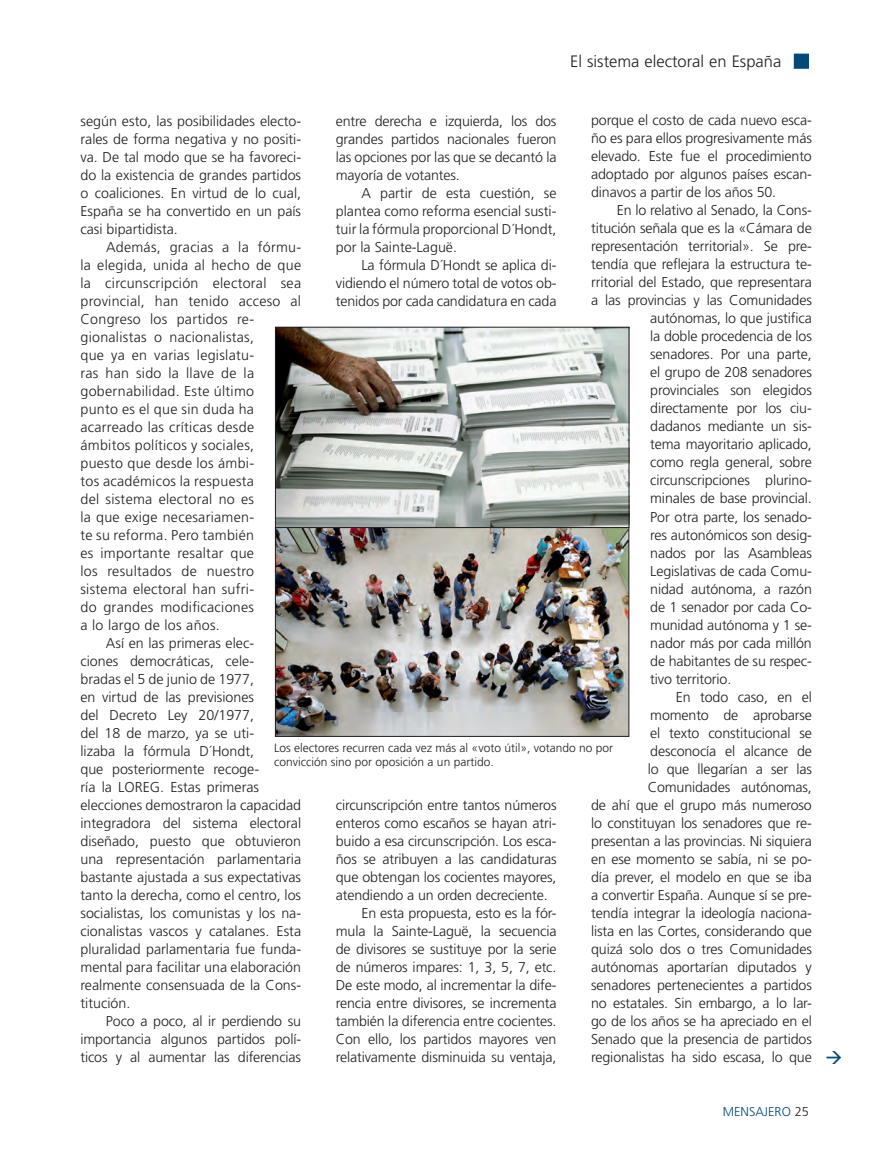
<style>
.page{position:relative;width:893px;height:1156px;background:#fff}
.page>*{position:absolute;margin:0;border:0;box-sizing:border-box;transform-origin:0 0}
.t1{font:300 16.5px "Frutiger LT Std";color:#231f20}
.TEXTO{font:300 14.25px/18px "Frutiger LT Std";letter-spacing:-.01em;color:#231f20;text-align:justify}
.TEXTO-2{font:300 14.25px/18px "Frutiger LT Std";letter-spacing:.02em;color:#231f20}
.t2{font:300 12.75px "Frutiger LT Std";color:#004979}
.PIE{font:300 12px/14.4px "Frutiger LT Std";color:#231f20}
.s1{color:#231f20}
</style>
<div class="page">
<div style="left:793px;top:54px;width:15px;height:15px;background:#004979;border:1px solid #004979"></div>
<img style="left:277px;top:329px;width:350px;height:405px">
<div style="left:275px;top:527px;width:354px;height:209px;border:1px solid #231f20"></div>
<div style="left:275px;top:327px;width:354px;height:201px;border:1px solid #231f20"></div>
<p class="t1" style="left:570px;top:52px;width:212px">El sistema electoral en España</p>
<p class="TEXTO" style="left:591px;top:112px;width:222px">porque el costo de cada nuevo esca&shy;ño es para ellos progresivamente más elevado. Este fue el procedimiento adoptado por algunos países escan&shy;dinavos a partir de los años 50.</p>
<p class="TEXTO" style="left:616px;top:202px;width:196px">En lo relativo al Senado, la Cons-</p>
<p class="TEXTO" style="left:591px;top:220px;width:222px">titución señala que es la «Cámara de</p>
<p class="TEXTO" style="left:591px;top:238px;width:222px">representación territorial». Se pre-</p>
<p class="TEXTO" style="left:591px;top:256px;width:222px">tendía que reflejara la estructura te-</p>
<p class="TEXTO" style="left:591px;top:274px;width:222px">rritorial del Estado, que representara</p>
<p class="TEXTO" style="left:591px;top:292px;width:222px">a las provincias y las Comunidades</p>
<p class="TEXTO" style="left:650px;top:310px;width:163px">autónomas, lo que justifica</p>
<p class="TEXTO" style="left:650px;top:328px;width:163px">la doble procedencia de los</p>
<p class="TEXTO" style="left:650px;top:346px;width:163px">senadores. Por una parte,</p>
<p class="TEXTO" style="left:650px;top:364px;width:163px">el grupo de 208 senadores</p>
<p class="TEXTO" style="left:650px;top:382px;width:163px">provinciales son elegidos</p>
<p class="TEXTO" style="left:650px;top:400px;width:163px">directamente por los ciu-</p>
<p class="TEXTO" style="left:650px;top:418px;width:163px">dadanos mediante un sis-</p>
<p class="TEXTO" style="left:650px;top:436px;width:163px">tema mayoritario aplicado,</p>
<p class="TEXTO" style="left:650px;top:454px;width:163px">como regla general, sobre</p>
<p class="TEXTO" style="left:650px;top:472px;width:163px">circunscripciones plurino-</p>
<p class="TEXTO" style="left:650px;top:490px;width:163px">minales de base provincial.</p>
<p class="TEXTO" style="left:650px;top:508px;width:163px">Por otra parte, los senado-</p>
<p class="TEXTO" style="left:650px;top:526px;width:163px">res autonómicos son desig-</p>
<p class="TEXTO" style="left:650px;top:544px;width:163px">nados por las Asambleas</p>
<p class="TEXTO" style="left:650px;top:562px;width:163px">Legislativas de cada Comu-</p>
<p class="TEXTO" style="left:650px;top:580px;width:163px">nidad autónoma, a razón</p>
<p class="TEXTO" style="left:650px;top:598px;width:163px">de 1 senador por cada Co-</p>
<p class="TEXTO" style="left:650px;top:616px;width:163px">munidad autónoma y 1 se-</p>
<p class="TEXTO" style="left:650px;top:634px;width:163px">nador más por cada millón</p>
<p class="TEXTO" style="left:650px;top:652px;width:163px">de habitantes de su respec-</p>
<p class="TEXTO" style="left:650px;top:670px;width:82px">tivo territorio.</p>
<p class="TEXTO" style="left:591px;top:688px;width:222px;text-align:right">En todo caso, en el<br>momento de aprobarse<br>el texto constitucional se desconocía el alcance de<br>lo que llegarían a ser las<br>Comunidades autónomas,<br>de ahí que el grupo más numeroso lo constituyan los senadores que re&shy;presentan a las provincias. Ni siquiera en ese momento se sabía, ni se po&shy;día prever, el modelo en que se iba a convertir España. Aunque sí se pre&shy;tendía integrar la ideología naciona&shy;lista en las Cortes, considerando que quizá solo dos o tres Comunidades autónomas aportarían diputados y senadores pertenecientes a partidos no estatales. Sin embargo, a lo lar&shy;go de los años se ha apreciado en el<br>Senado que la presencia de partidos regionalistas ha sido escasa, lo que</p>
<p class="TEXTO" style="left:336px;top:112px;width:222px">entre derecha e izquierda, los dos grandes partidos nacionales fueron las opciones por las que se decantó la mayoría de votantes.</p>
<p class="TEXTO" style="left:336px;top:184px;width:222px;text-indent:26px">A partir de esta cuestión, se plantea como reforma esencial susti&shy;tuir la fórmula proporcional D´Hondt, por la Sainte-Laguë.</p>
<p class="TEXTO" style="left:336px;top:256px;width:222px;text-indent:26px">La fórmula D´Hondt se aplica di&shy;vidiendo el número total de votos ob&shy;tenidos por cada candidatura en cada</p>
<p class="TEXTO" style="left:80px;top:112px;width:222px">según esto, las posibilidades electo&shy;rales de forma negativa y no positi&shy;va. De tal modo que se ha favoreci&shy;do la existencia de grandes partidos o coaliciones. En virtud de lo cual, España se ha convertido en un país casi bipartidista.</p>
<p class="TEXTO-2" style="left:80px;top:238px;width:222px;text-indent:26px">Además, gracias a la fórmu&shy;la elegida, unida al hecho de que la circunscripción electoral sea provincial, han tenido acceso al<br>Congreso los partidos re&shy;gionalistas o nacionalistas,<br>que ya en varias legislatu-<br>ras han sido la llave de la gobernabilidad. Este último<br>punto es el que sin duda ha acarreado las críticas desde ámbitos políticos y sociales,<br>puesto que desde los ámbi-<br>tos académicos la respuesta<br>del sistema electoral no es<br>la que exige necesariamen-<br>te su reforma. Pero también<br>es importante resaltar que<br>los resultados de nuestro sistema electoral han sufri-<br>do grandes modificaciones<br>a lo largo de los años.</p>
<p class="TEXTO" style="left:80px;top:634px;width:222px;text-align:left;text-indent:26px">Así en las primeras elec-<br>ciones democráticas, cele-<br>bradas el 5 de junio de 1977,<br>en virtud de las previsiones<br>del Decreto Ley 20/1977,<br>del 18 de marzo, ya se uti-<br>lizaba la fórmula D´Hondt,<br>que posteriormente recoge-<br>ría la LOREG. Estas primeras elecciones demostraron la capacidad integradora del sistema electoral diseñado, puesto que obtuvieron una representación parlamentaria bastante ajustada a sus expectativas tanto la derecha, como el centro, los socialistas, los comunistas y los na&shy;cionalistas vascos y catalanes. Esta pluralidad parlamentaria fue funda&shy;mental para facilitar una elaboración realmente consensuada de la Cons&shy;titución.</p>
<p class="TEXTO" style="left:80px;top:1012px;width:222px;text-indent:26px">Poco a poco, al ir perdiendo su importancia algunos partidos polí&shy;ticos y al aumentar las diferencias</p>
<p class="PIE" style="left:274px;top:741px;width:340px">Los electores recurren cada vez más al «voto útil», votando no por convicción sino por oposición a un partido.</p>
<p class="TEXTO" style="left:336px;top:796px;width:222px">circunscripción entre tantos números enteros como escaños se hayan atri&shy;buido a esa circunscripción. Los esca&shy;ños se atribuyen a las candidaturas que obtengan los cocientes mayores, atendiendo a un orden decreciente.</p>
<p class="TEXTO" style="left:335px;top:904px;width:222px;text-indent:26px">En esta propuesta, esto es la fór&shy;mula la Sainte-Laguë, la secuencia de divisores se sustituye por la serie de números impares: 1, 3, 5, 7, etc.<br>De este modo, al incrementar la dife&shy;rencia entre divisores, se incrementa también la diferencia entre cocientes.<br>Con ello, los partidos mayores ven relativamente disminuida su ventaja,</p>
<p class="t2" style="left:722px;top:1104px;width:88px">MENSAJERO <span class="s1">25</span></p>
</div>
